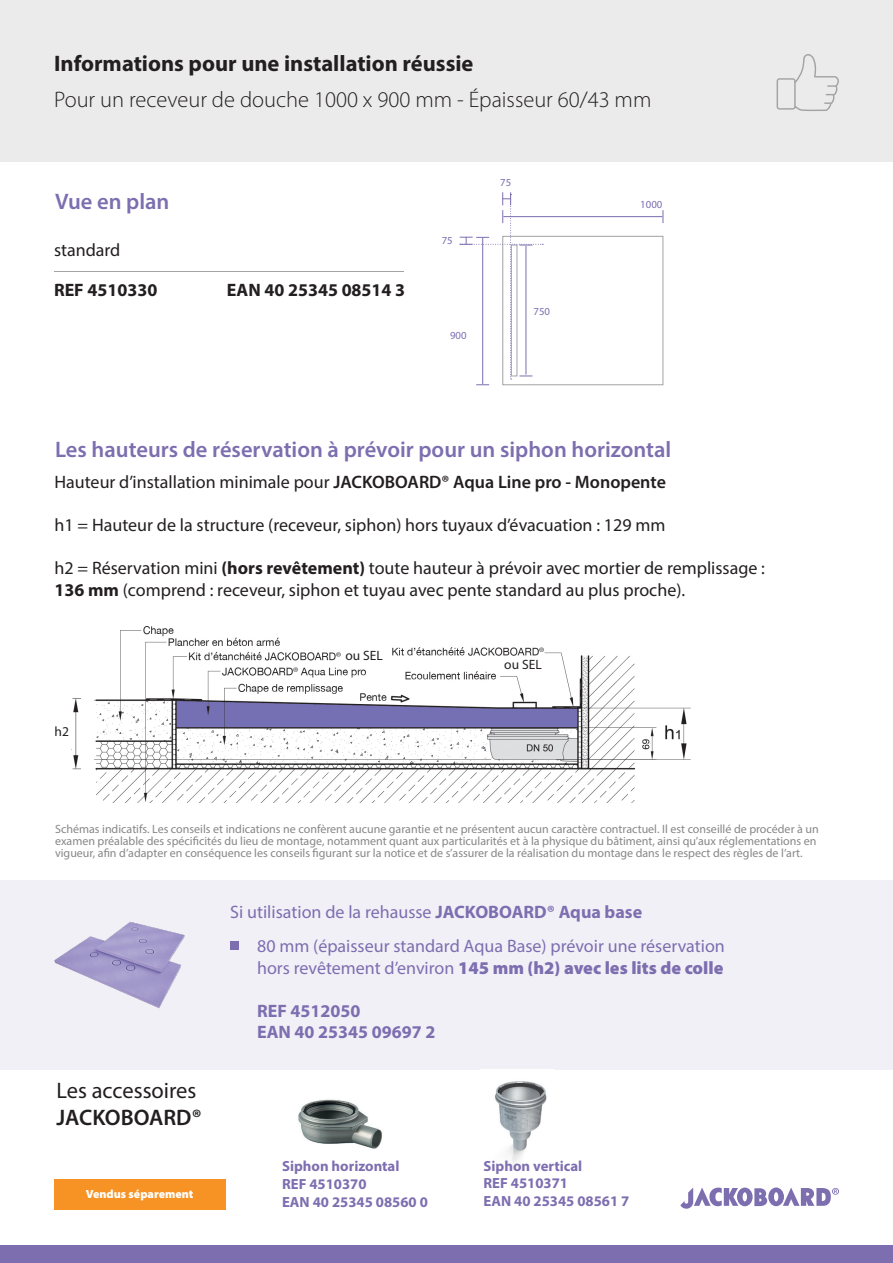
<style>
.page{position:relative;width:893px;height:1263px;background:#fff}
.page>*{position:absolute;margin:0;border:0;box-sizing:border-box;transform-origin:0 0}
.t1{font:600 22.5px "Myriad Pro";color:#7d6eb0}
.t2{font:300 22.5px "Myriad Pro";color:#231f20}
.t3{font:700 22.5px "Myriad Pro";color:#231f20}
.t4{font:22.5px "Myriad Pro";color:#231f20}
.t5{font:600 22.5px "Myriad Pro";color:#231f20}
.t6{font:18px "Myriad Pro";color:#231f20}
.t7{font:18px/21.6px "Myriad Pro";color:#7d6eb0}
.t8{font:700 18px "Myriad Pro";color:#231f20}
.t9{font:700 18px "Myriad Pro";color:#7d6eb0}
.t10{font:700 14.7px "Myriad Pro";color:#7d6eb0}
.t11{font:13.5px "Myriad Pro";color:#231f20}
.t12{font:12px/12px "Myriad Pro";color:#878787}
.t13{font:900 11.85px "Myriad Pro";color:#fff}
.t14{font:10.8px "Myriad Pro";color:#7d6eb0}
.s1{font-weight:600}
.s2{font-weight:700}
.s3{font-weight:900}
</style>
<div class="page">
<div style="left:0;top:1245px;width:893px;height:18px;background:#7d6eb0"></div>
<svg style="left:680px;top:1187px;width:159px;height:22px"></svg>
<div style="left:0;top:0;width:893px;height:162px;background:#ebebeb"></div>
<svg style="left:777px;top:54px;width:62px;height:57px"></svg>
<hr style="left:54px;top:271px;width:350px;height:1px;background:#a3a3a3">
<img style="left:95px;top:626px;width:596px;height:177px">
<img style="left:71px;top:698px;width:9px;height:72px">
<svg style="left:663px;top:210px;width:1px;height:13px"></svg>
<hr style="left:503px;top:216px;width:159px;height:1px;background:#7d6eb0">
<div style="left:502px;top:236px;width:161px;height:149px;border:1px solid #a3a3a3"></div>
<div style="left:0;top:880px;width:893px;height:190px;background:#f2f0f7"></div>
<div style="left:230px;top:941px;width:9px;height:9px;background:#7d6eb0"></div>
<img style="left:54px;top:922px;width:131px;height:87px">
<svg style="left:460px;top:192px;width:83px;height:193px"></svg>
<img style="left:495px;top:1081px;width:52px;height:83px">
<img style="left:298px;top:1099px;width:84px;height:50px">
<div style="left:54px;top:1179px;width:171px;height:31px;background:#f79324"></div>
<p class="t3" style="left:54px;top:49px;width:421px">Informations pour une installation réussie</p>
<p class="t2" style="left:54px;top:86px;width:599px">Pour un receveur de douche 1000 x 900 mm - Épaisseur 60/43 mm</p>
<p class="t1" style="left:55px;top:187px;width:116px">Vue en plan</p>
<p class="t6" style="left:54px;top:239px;width:68px">standard</p>
<p class="t8" style="left:54px;top:278px;width:105px">REF 4510330</p>
<p class="t8" style="left:227px;top:278px;width:180px">EAN 40 25345 08514 3</p>
<p class="t14" style="left:442px;top:234px;width:13px">75</p>
<p class="t14" style="left:450px;top:328px;width:18px">900</p>
<p class="t14" style="left:500px;top:176px;width:13px">75</p>
<p class="t14" style="left:533px;top:305px;width:18px">750</p>
<p class="t14" style="left:640px;top:198px;width:24px">1000</p>
<p class="t1" style="left:55px;top:435px;width:618px">Les hauteurs de réservation à prévoir pour un siphon horizontal</p>
<p class="t6" style="left:54px;top:471px;width:613px">Hauteur d’installation minimale pour <span class="s1">JACKOBOARD® Aqua Line pro - Monopente</span></p>
<p class="t6" style="left:54px;top:514px;width:612px">h1 = Hauteur de la structure (receveur, siphon) hors tuyaux d’évacuation : 129 mm</p>
<p class="t6" style="left:54px;top:557px;width:712px">h2 = Réservation mini <span class="s2">(hors revêtement)</span> toute hauteur à prévoir avec mortier de remplissage :</p>
<p class="t6" style="left:54px;top:579px;width:632px"><span class="s2">136 mm</span> (comprend : receveur, siphon et tuyau avec pente standard au plus proche).</p>
<p class="t11" style="left:55px;top:723px;width:16px">h2</p>
<p class="t11" style="left:345px;top:647px;width:39px">ou SEL</p>
<p class="t11" style="left:504px;top:656px;width:39px">ou SEL</p>
<p class="t12" style="left:55px;top:822px;width:765px">Schémas indicatifs. Les conseils et indications ne confèrent aucune garantie et ne présentent aucun caractère contractuel. Il est conseillé de procéder à un examen préalable des spécificités du lieu de montage, notamment quant aux particularités et à la physique du bâtiment, ainsi qu’aux réglementations en vigueur, afin d’adapter en conséquence les conseils figurant sur la notice et de s’assurer de la réalisation du montage dans le respect des règles de l’art.</p>
<p class="t7" style="left:230px;top:901px;width:413px">Si utilisation de la rehausse <span class="s2">JACKOBOARD® Aqua base</span></p>
<p class="t4" style="left:56px;top:1077px;width:142px">Les accessoires</p>
<p class="t5" style="left:56px;top:1103px;width:147px">JACKOBOARD®</p>
<p class="t13" style="left:86px;top:1186px;width:109px">Vendus séparement</p>
<p class="t7" style="left:257px;top:935px;width:469px">80 mm (épaisseur standard Aqua Base) prévoir une réservation hors revêtement d’environ <span class="s3">145 mm (h2) avec les lits de colle</span></p>
<p class="t9" style="left:257px;top:999px;width:105px">REF 4512050</p>
<p class="t9" style="left:257px;top:1020px;width:180px">EAN 40 25345 09697 2</p>
<p class="t10" style="left:282px;top:1157px;width:119px">Siphon horizontal</p>
<p class="t10" style="left:282px;top:1174px;width:86px">REF 4510370</p>
<p class="t10" style="left:282px;top:1192px;width:147px">EAN 40 25345 08560 0</p>
<p class="t10" style="left:484px;top:1156px;width:100px">Siphon vertical</p>
<p class="t10" style="left:484px;top:1174px;width:86px">REF 4510371</p>
<p class="t10" style="left:484px;top:1191px;width:147px">EAN 40 25345 08561 7</p>
</div>
